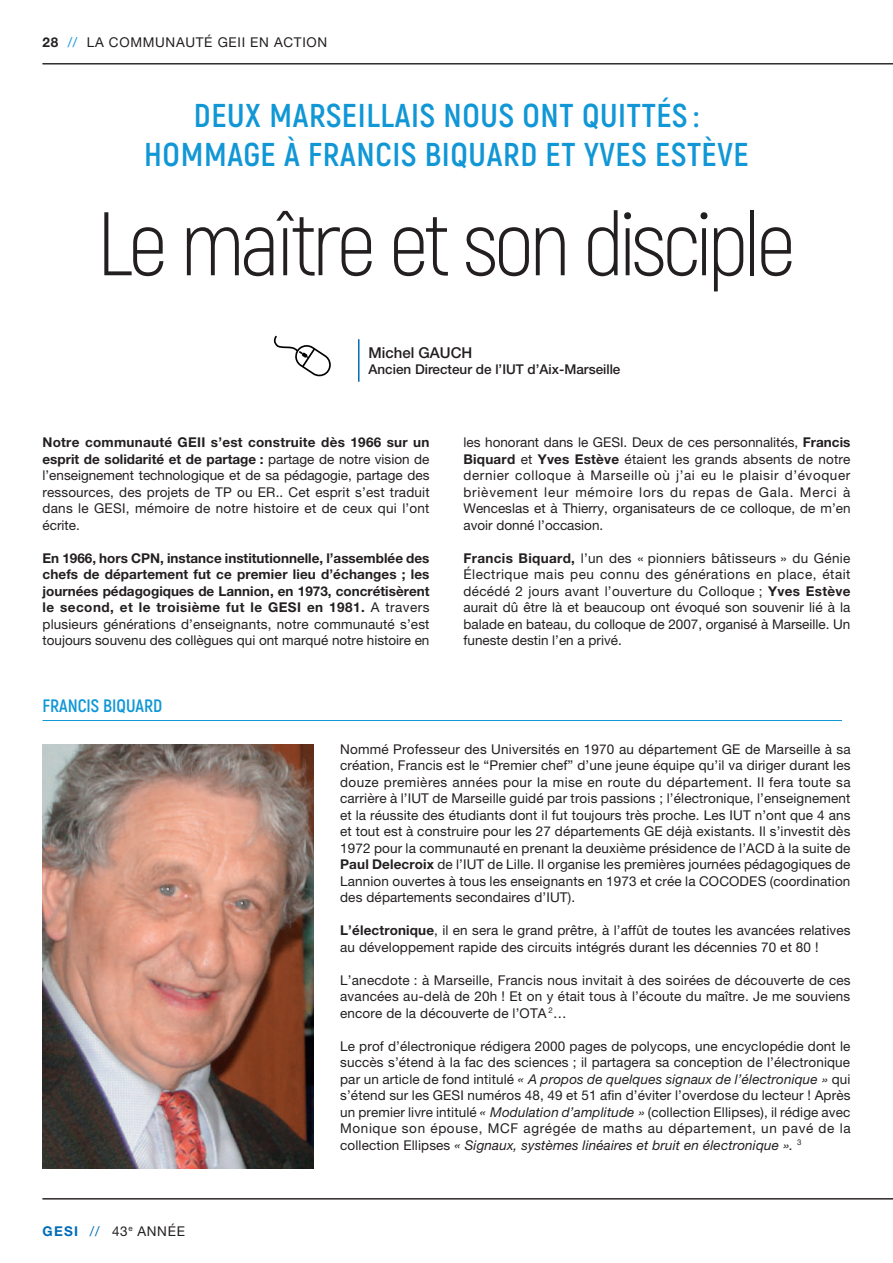
<style>
.page{position:relative;width:893px;height:1263px;background:#fff}
.page>*{position:absolute;margin:0;border:0;box-sizing:border-box;transform-origin:0 0}
.t1{font:300 90px "Akrobat";letter-spacing:-.05em;color:#231f20}
.t2{font:700 33px/39.6px "Akrobat";letter-spacing:.02em;color:#1197d6;text-align:center}
.t3{font:700 18px "Akrobat";color:#1197d6}
.t4{font:500 15px "Helvetica Neue LT Pro";color:#231f20}
.t5{font:13.5px/16.5px "Helvetica Neue LT Pro";letter-spacing:.01em;color:#231f20;text-align:justify}
.t6{font:700 13.5px/16.5px "Helvetica Neue LT Pro";letter-spacing:.035em;color:#231f20;text-align:justify}
.t7{font:500 13.5px "Helvetica Neue LT Pro";color:#231f20}
.t8{font:13.5px "Helvetica Neue LT Pro";letter-spacing:.05em;color:#231f20}
.s1{font-weight:700}
.s2{color:#1197d6}
.s3{font-weight:400}
.s4{font-weight:700;color:#006cb7}
.s5{color:#006cb7}
.s6{font-style:italic}
</style>
<div class="page">
<hr style="left:43px;top:63px;width:850px;height:1px;background:#231f20">
<hr style="left:43px;top:1198px;width:850px;height:1px;background:#231f20">
<hr style="left:358px;top:339px;width:1px;height:43px;background:#006cb7">
<hr style="left:43px;top:720px;width:799px;height:1px;background:#1197d6">
<img style="left:43px;top:744px;width:271px;height:424px">
<svg style="left:273px;top:336px;width:58px;height:41px"></svg>
<p class="t8" style="left:43px;top:34px;width:286px"><span class="s1">28</span> <span class="s2">//</span> LA COMMUNAUTÉ GEII EN ACTION</p>
<h2 class="t2" style="left:144px;top:95px;width:606px">DEUX MARSEILLAIS NOUS ONT QUITTÉS :<br>HOMMAGE À FRANCIS BIQUARD ET YVES ESTÈVE</h2>
<h1 class="t1" style="left:97px;top:191px;width:700px">Le maître et son disciple</h1>
<p class="t4" style="left:369px;top:343px;width:105px">Michel GAUCH</p>
<p class="t7" style="left:369px;top:361px;width:253px">Ancien Directeur de l’IUT d’Aix-Marseille</p>
<p class="t5" style="left:43px;top:434px;width:389px"><span class="s1">Notre communauté GEII s’est construite dès 1966 sur un esprit de solidarité et de partage :</span> partage de notre vision de l’enseignement technologique et de sa pédagogie, partage des ressources, des projets de TP ou ER.. Cet esprit s’est traduit dans le GESI, mémoire de notre histoire et de ceux qui l’ont écrite.</p>
<p class="t6" style="left:43px;top:549px;width:388px">En 1966, hors CPN, instance institutionnelle, l’assemblée des chefs de département fut ce premier lieu d’échanges ; les journées pédagogiques de Lannion, en 1973, concrétisèrent le second, et le troisième fut le GESI en 1981. <span class="s3">A travers plusieurs générations d’enseignants, notre communauté s’est toujours souvenu des collègues qui ont marqué notre histoire en</span></p>
<h3 class="t3" style="left:43px;top:694px;width:121px">FRANCIS BIQUARD</h3>
<p class="t5" style="left:463px;top:434px;width:389px">les honorant dans le GESI. Deux de ces personnalités, <span class="s1">Francis Biquard</span> et <span class="s1">Yves Estève</span> étaient les grands absents de notre dernier colloque à Marseille où j’ai eu le plaisir d’évoquer brièvement leur mémoire lors du repas de Gala. Merci à Wenceslas et à Thierry, organisateurs de ce colloque, de m’en avoir donné l’occasion.</p>
<p class="t5" style="left:463px;top:550px;width:388px"><span class="s1">Francis Biquard,</span> l’un des « pionniers bâtisseurs » du Génie Électrique mais peu connu des générations en place, était décédé 2 jours avant l’ouverture du Colloque ; <span class="s1">Yves Estève </span>aurait dû être là et beaucoup ont évoqué son souvenir lié à la balade en bateau, du colloque de 2007, organisé à Marseille. Un funeste destin l’en a privé.</p>
<p class="t5" style="left:43px;top:1223px;width:144px"><span class="s4">GESI</span> <span class="s5">//</span> 43<sup>e</sup> ANNÉE</p>
<p class="t5" style="left:340px;top:740px;width:512px">Nommé Professeur des Universités en 1970 au département GE de Marseille à sa création, Francis est le “Premier chef” d’une jeune équipe qu’il va diriger durant les douze premières années pour la mise en route du département. Il fera toute sa carrière à l’IUT de Marseille guidé par trois passions ; l’électronique, l’enseignement et la réussite des étudiants dont il fut toujours très proche. Les IUT n’ont que 4 ans et tout est à construire pour les 27 départements GE déjà existants. Il s’investit dès 1972 pour la communauté en prenant la deuxième présidence de l’ACD à la suite de <span class="s1">Paul Delecroix</span> de l’IUT de Lille. Il organise les premières journées pédagogiques de Lannion ouvertes à tous les enseignants en 1973 et crée la COCODES (coordination des départements secondaires d’IUT).</p>
<p class="t5" style="left:340px;top:922px;width:512px"><span class="s1">L’électronique</span>, il en sera le grand prêtre, à l’affût de toutes les avancées relatives au développement rapide des circuits intégrés durant les décennies 70 et 80 !</p>
<p class="t5" style="left:340px;top:971px;width:512px">L’anecdote : à Marseille, Francis nous invitait à des soirées de découverte de ces avancées au-delà de 20h ! Et on y était tous à l’écoute du maître. Je me souviens encore de la découverte de l’OTA <sup>2</sup>…</p>
<p class="t5" style="left:340px;top:1037px;width:512px">Le prof d’électronique rédigera 2000 pages de polycops, une encyclopédie dont le succès s’étend à la fac des sciences ; il partagera sa conception de l’électronique par un article de fond intitulé <span class="s6">« A propos de quelques signaux de l’électronique »</span> qui s’étend sur les GESI numéros 48, 49 et 51 afin d’éviter l’overdose du lecteur ! Après un premier livre intitulé <span class="s6">« Modulation d’amplitude »</span> (collection Ellipses), il rédige avec Monique son épouse, MCF agrégée de maths au département, un pavé de la collection Ellipses <span class="s6">« Signaux, systèmes linéaires et bruit en électronique ».</span> <sup>3</sup></p>
</div>
